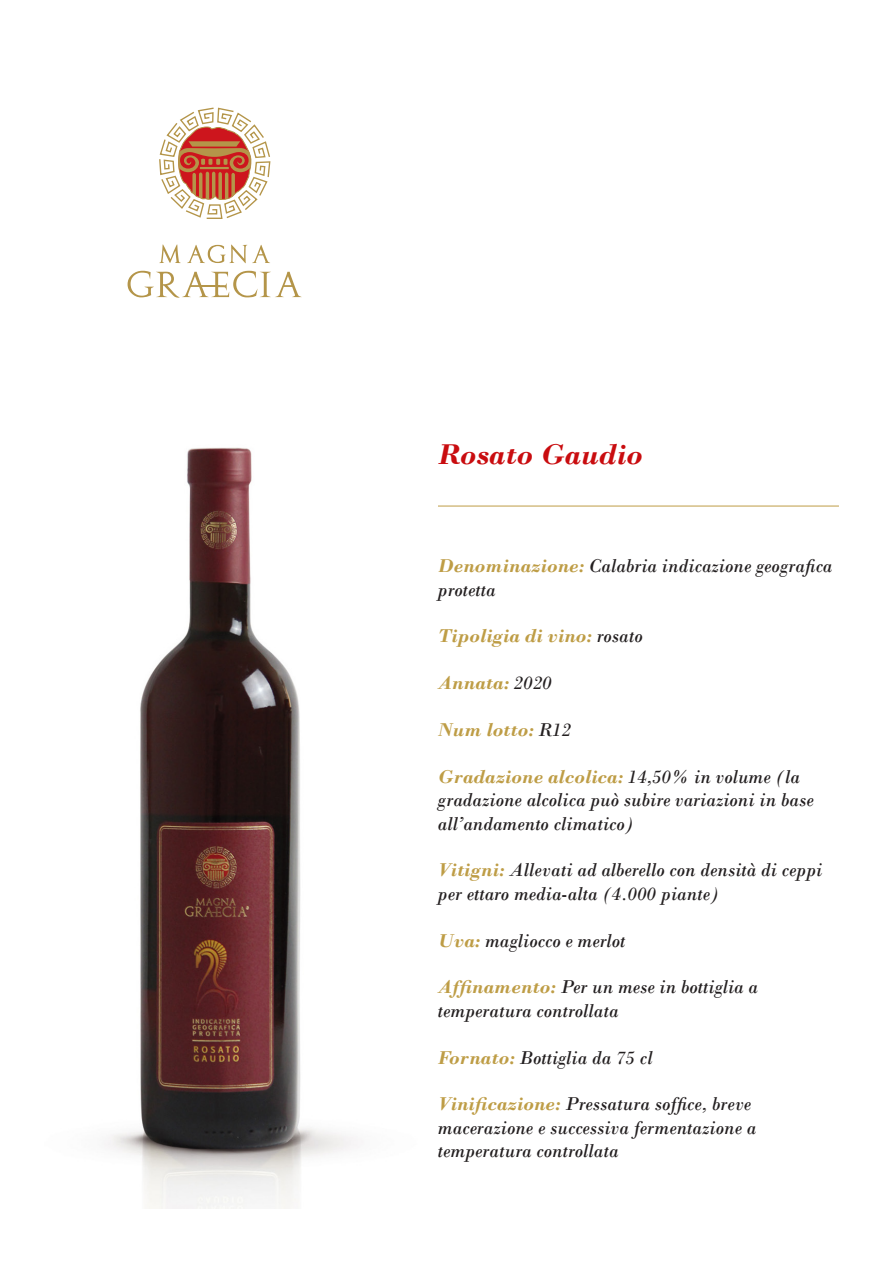
<style>
.page{position:relative;width:893px;height:1263px;background:#fff}
.page>*{position:absolute;margin:0;border:0;box-sizing:border-box;transform-origin:0 0}
.t1{font:italic 700 30px "Bodoni";color:#c90c0f}
.t2{font:italic 19.5px/23.4px "Bodoni";color:#231f20}
.t3{font:italic 700 19.5px "Bodoni";color:#be9d46}
.s1{font-weight:700;color:#be9d46}
.s2{font-weight:400;color:#231f20}
</style>
<div class="page">
<svg style="left:159px;top:108px;width:112px;height:111px"></svg>
<svg style="left:128px;top:271px;width:174px;height:27px"></svg>
<svg style="left:159px;top:244px;width:22px;height:19px"></svg>
<svg style="left:187px;top:245px;width:83px;height:18px"></svg>
<img style="left:104px;top:447px;width:253px;height:762px">
<hr style="left:438px;top:506px;width:401px;height:1px;background:#be9d46">
<p class="t1" style="left:438px;top:437px;width:206px">Rosato Gaudio</p>
<p class="t2" style="left:438px;top:554px;width:396px"><span class="s1">Denominazione:</span> Calabria indicazione geografica protetta</p>
<p class="t3" style="left:438px;top:624px;width:206px">Tipoligia di vino: <span class="s2">rosato</span></p>
<p class="t3" style="left:438px;top:671px;width:116px">Annata: <span class="s2">2020</span></p>
<p class="t3" style="left:438px;top:718px;width:135px">Num lotto: <span class="s2">R12</span></p>
<p class="t2" style="left:438px;top:765px;width:377px"><span class="s1">Gradazione alcolica:</span> 14,50% in volume (la gradazione alcolica può subire variazioni in base all’andamento climatico)</p>
<p class="t2" style="left:438px;top:858px;width:386px"><span class="s1">Vitigni:</span> Allevati ad alberello con densità di ceppi per ettaro media-alta (4.000 piante)</p>
<p class="t2" style="left:438px;top:928px;width:189px"><span class="s1">Uva:</span> magliocco e merlot</p>
<p class="t2" style="left:438px;top:975px;width:322px"><span class="s1">Affinamento:</span> Per un mese in bottiglia a temperatura controllata</p>
<p class="t2" style="left:438px;top:1045px;width:216px"><span class="s1">Fornato:</span> Bottiglia da 75 cl</p>
<p class="t2" style="left:438px;top:1092px;width:320px"><span class="s1">Vinificazione:</span> Pressatura soffice, breve macerazione e successiva fermentazione a temperatura controllata</p>
</div>
